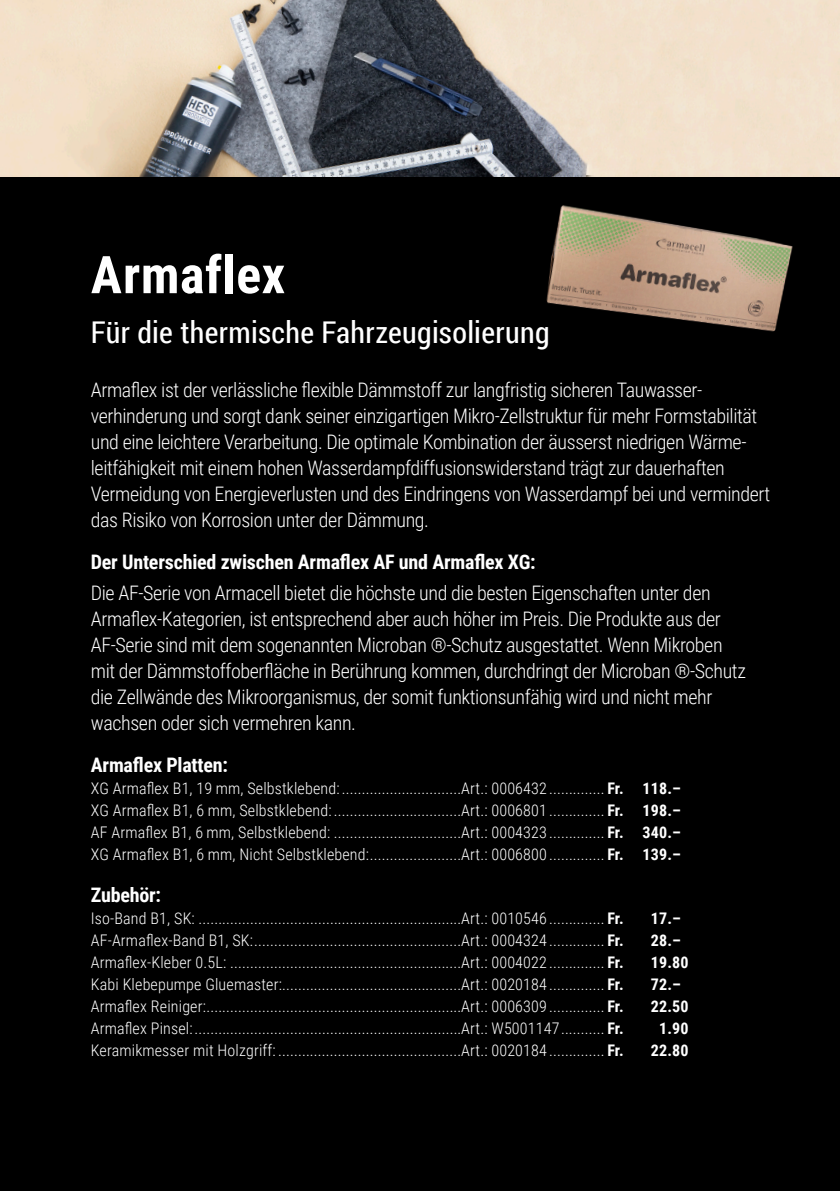
<style>
.page{position:relative;width:840px;height:1191px;background:#fff}
.page>*{position:absolute;margin:0;border:0;box-sizing:border-box;transform-origin:0 0}
._03_Lauftext{font:700 52px "Roboto Condensed";letter-spacing:.01em;color:#fff}
._03_Lauftext-2{font:30px "Roboto Condensed";letter-spacing:.01em;color:#fff}
.t1{font:300 20px/26px "Roboto Condensed";letter-spacing:-.02em;color:#fff}
.t2{font:700 20px "Roboto Condensed";letter-spacing:-.01em;color:#fff}
.t3{font:300 16px "Roboto Condensed";letter-spacing:.01em;color:#fff}
.t4{font:700 16px "Roboto Condensed";letter-spacing:.01em;color:#fff}
.s1{font-weight:700}
</style>
<div class="page">
<div style="left:0;top:175px;width:839px;height:1016px;background:#000"></div>
<img style="left:0;top:0;width:839px;height:176px">
<img style="left:546px;top:205px;width:247px;height:127px">
<p class="_03_Lauftext" style="left:91px;top:238px;width:196px">Armaflex</p>
<p class="_03_Lauftext-2" style="left:91px;top:312px;width:460px">Für die thermische Fahrzeugisolierung</p>
<p class="t1" style="left:91px;top:376px;width:680px">Armaflex ist der verlässliche flexible Dämmstoff zur langfristig sicheren Tauwasser&shy;verhinderung und sorgt dank seiner einzigartigen Mikro-Zellstruktur für mehr Formstabilität und eine leichtere Verarbeitung. Die optimale Kombination der äusserst niedrigen Wärme&shy;leitfähigkeit mit einem hohen Wasserdampfdiffusionswiderstand trägt zur dauerhaften Vermeidung von Energieverlusten und des Eindringens von Wasserdampf bei und vermindert das Risiko von Korrosion unter der Dämmung.</p>
<p class="t2" style="left:91px;top:547px;width:446px">Der Unterschied zwischen Armaflex AF und Armaflex XG:</p>
<p class="t1" style="left:91px;top:579px;width:656px">Die AF-Serie von Armacell bietet die höchste und die besten Eigenschaften unter den Armaflex-Kategorien, ist entsprechend aber auch höher im Preis. Die Produkte aus der AF-Serie sind mit dem sogenannten Microban ®-Schutz ausgestattet. Wenn Mikroben mit der Dämmstoffoberfläche in Berührung kommen, durchdringt der Microban ®-Schutz die Zellwände des Mikroorganismus, der somit funktionsunfähig wird und nicht mehr wachsen oder sich vermehren kann.</p>
<p class="t2" style="left:91px;top:751px;width:139px">Armaflex Platten:</p>
<p class="t3" style="left:91px;top:777px;width:591px">XG Armaflex B1, 19 mm, Selbstklebend: ..............................Art.: 0006432 .............. <span class="s1">Fr. 118.–</span></p>
<p class="t3" style="left:91px;top:799px;width:591px">XG Armaflex B1, 6 mm, Selbstklebend: ................................Art.: 0006801 .............. <span class="s1">Fr. 198.–</span></p>
<p class="t3" style="left:91px;top:821px;width:591px">AF Armaflex B1, 6 mm, Selbstklebend: ................................Art.: 0004323 .............. <span class="s1">Fr. 340.–</span></p>
<p class="t3" style="left:91px;top:843px;width:591px">XG Armaflex B1, 6 mm, Nicht Selbstklebend:.......................Art.: 0006800 .............. <span class="s1">Fr. 139.–</span></p>
<p class="t2" style="left:91px;top:881px;width:72px">Zubehör:</p>
<p class="t3" style="left:91px;top:907px;width:534px">Iso-Band B1, SK: ..................................................................Art.: 0010546 .............. <span class="s1">Fr.</span></p>
<p class="t4" style="left:650px;top:907px;width:32px">17.–</p>
<p class="t3" style="left:91px;top:929px;width:534px">AF-Armaflex-Band B1, SK:....................................................Art.: 0004324 .............. <span class="s1">Fr.</span></p>
<p class="t4" style="left:650px;top:929px;width:32px">28.–</p>
<p class="t3" style="left:91px;top:951px;width:534px">Armaflex-Kleber 0.5L: ..........................................................Art.: 0004022 .............. <span class="s1">Fr.</span></p>
<p class="t4" style="left:650px;top:951px;width:39px">19.80</p>
<p class="t3" style="left:91px;top:973px;width:534px">Kabi Klebepumpe Gluemaster:.............................................Art.: 0020184 .............. <span class="s1">Fr.</span></p>
<p class="t4" style="left:650px;top:973px;width:32px">72.–</p>
<p class="t3" style="left:91px;top:995px;width:534px">Armaflex Reiniger:................................................................Art.: 0006309 .............. <span class="s1">Fr.</span></p>
<p class="t4" style="left:650px;top:995px;width:39px">22.50</p>
<p class="t3" style="left:91px;top:1017px;width:534px">Armaflex Pinsel:...................................................................Art.: W5001147........... <span class="s1">Fr.</span></p>
<p class="t4" style="left:658px;top:1017px;width:31px">1.90</p>
<p class="t3" style="left:91px;top:1039px;width:534px">Keramikmesser mit Holzgriff: ..............................................Art.: 0020184 .............. <span class="s1">Fr.</span></p>
<p class="t4" style="left:650px;top:1039px;width:39px">22.80</p>
</div>
